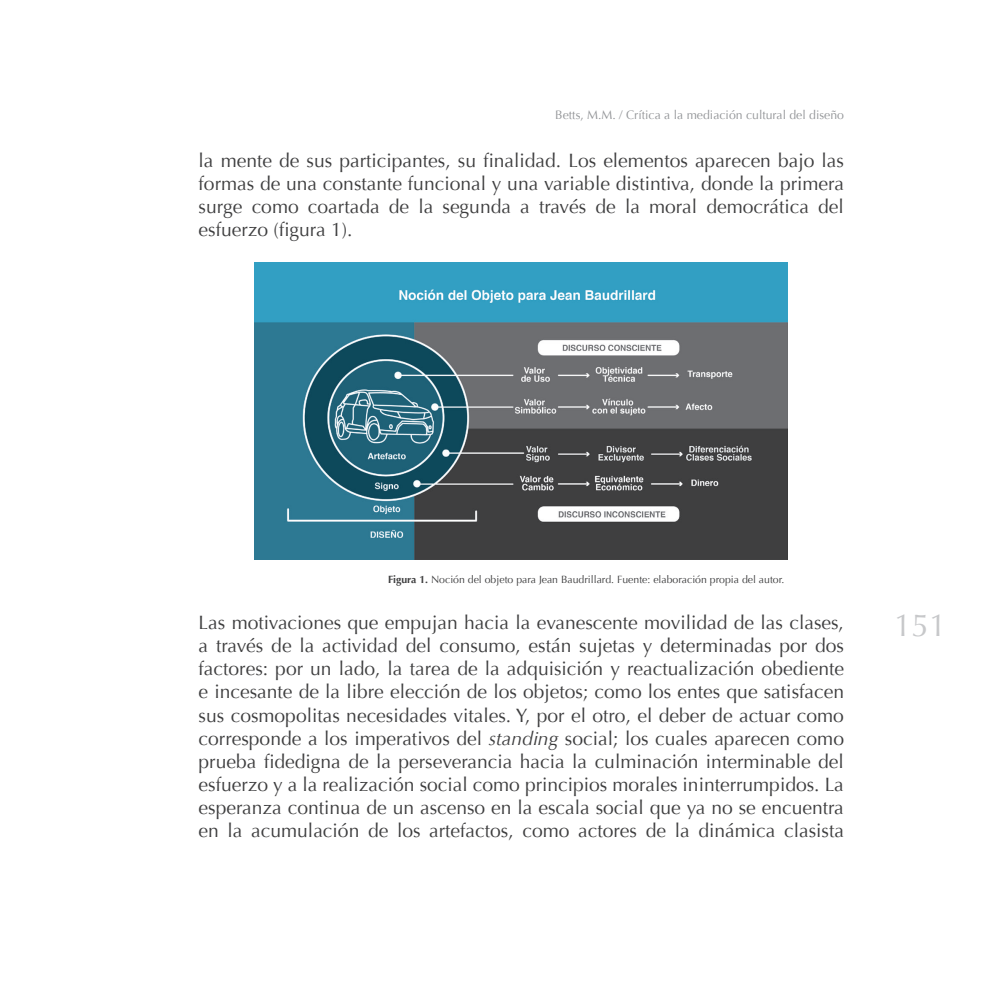
<style>
.page{position:relative;width:993px;height:993px;background:#fff}
.page>*{position:absolute;margin:0;border:0;box-sizing:border-box;transform-origin:0 0}
.t1{font:31.5px "Optima";color:#c7c8ca}
.t2{font:19.25px/23.1px "Optima";color:#3e3e3f;text-align:justify}
.t3{font:12.25px "Optima";color:#939598}
.t4{font:10.5px "Optima";color:#3e3e3f}
.s1{font-weight:700}
.s2{font-style:italic}
</style>
<div class="page">
<img style="left:255px;top:263px;width:532px;height:296px">
<p class="t3" style="left:555px;top:108px;width:290px">Betts, M.M. / Crítica a la mediación cultural del diseño</p>
<p class="t2" style="left:198px;top:149px;width:646px">la mente de sus participantes, su finalidad. Los elementos aparecen bajo las formas de una constante funcional y una variable distintiva, donde la primera surge como coartada de la segunda a través de la moral democrática del esfuerzo (figura 1).</p>
<p class="t4" style="left:388px;top:573px;width:397px"><span class="s1">Figura 1.</span> Noción del objeto para Jean Baudrillard. Fuente: elaboración propia del autor.</p>
<p class="t2" style="left:198px;top:611px;width:646px">Las motivaciones que empujan hacia la evanescente movilidad de las clases, a través de la actividad del consumo, están sujetas y determinadas por dos factores: por un lado, la tarea de la adquisición y reactualización obediente e incesante de la libre elección de los objetos; como los entes que satisfacen sus cosmopolitas necesidades vitales. Y, por el otro, el deber de actuar como corresponde a los imperativos del <span class="s2">standing</span> social; los cuales aparecen como prueba fidedigna de la perseverancia hacia la culminación interminable del esfuerzo y a la realización social como principios morales ininterrumpidos. La esperanza continua de un ascenso en la escala social que ya no se encuentra en la acumulación de los artefactos, como actores de la dinámica clasista</p>
<h1 class="t1" style="left:893px;top:607px;width:54px">151</h1>
</div>
